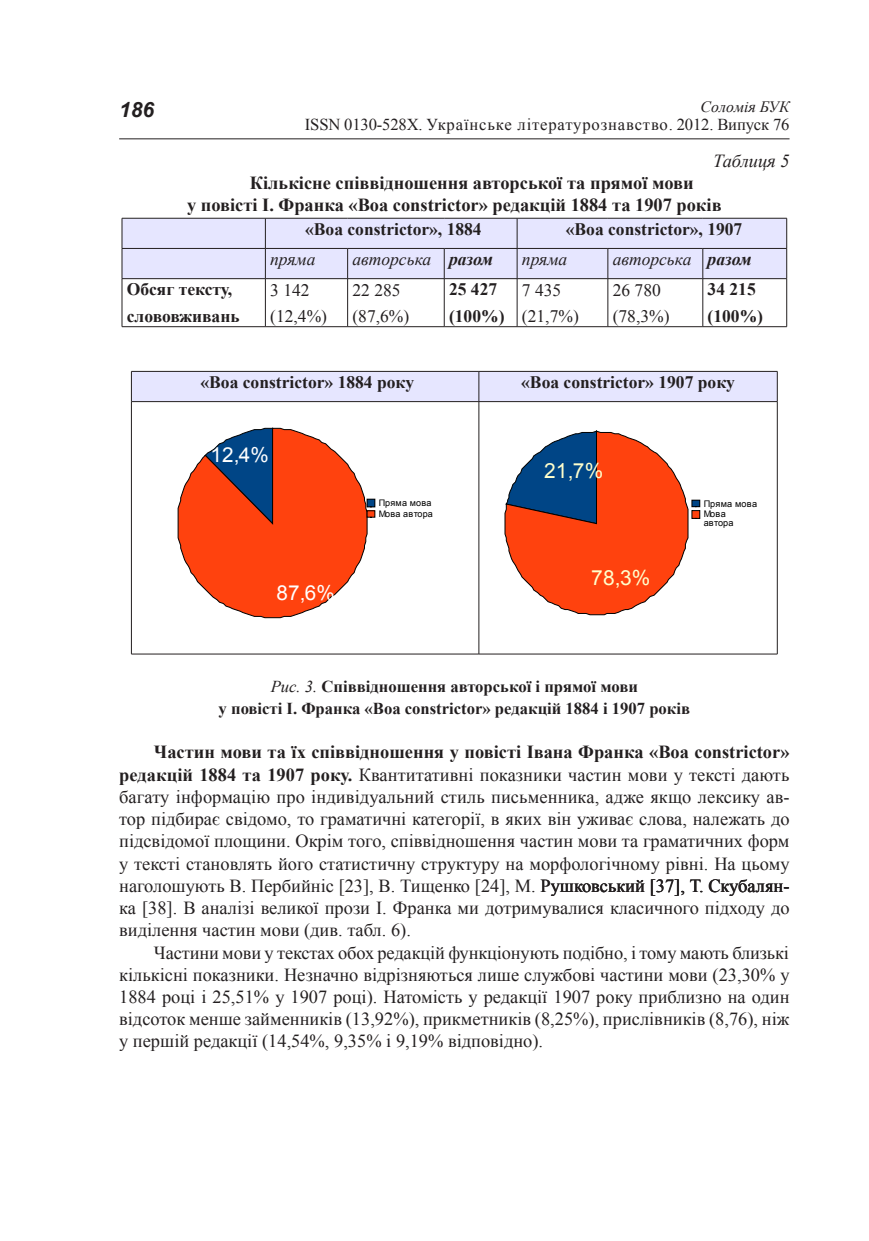
<style>
.page{position:relative;width:869px;height:1241px;background:#fff}
.page>*{position:absolute;margin:0;border:0;box-sizing:border-box;transform-origin:0 0}
.t1{font:italic 700 21px "Arial";color:#231f20}
.t2{font:20.82px "Arial";color:#ffc}
.t3{font:20.65px "Arial";color:#fff}
._1__основн{font:18.38px/22.2px "Times New Roman";color:#231f20;text-align:justify}
._1__основн-2{font:700 18.38px/22.2px "Times New Roman";color:#231f20}
._1__основн-3{font:italic 18.38px "Times New Roman";color:#231f20}
.Table_Contents{font:700 17.5px "Times New Roman";color:#231f20}
.Table_Contents-2{font:17.5px/26.2px "Times New Roman";color:#231f20}
.Table_Contents-3{font:italic 17.5px "Times New Roman";color:#231f20}
.Обычный{font:700 17.5px "Times New Roman";color:#231f20}
.Table_Contents-4{font:italic 700 17.5px "Times New Roman";letter-spacing:-.005em;color:#231f20}
._1__основн-4{font:700 16.62px/22.2px "Times New Roman";color:#231f20;text-align:center}
.t4{font:16.62px "Times New Roman";letter-spacing:.04em;color:#231f20}
.t5{font:italic 15.75px "Times New Roman";color:#231f20}
.t6{font:9.1px/10.3px "Arial";letter-spacing:.015em;color:#000}
.t7{font:8.92px/11.5px "Arial";letter-spacing:.015em;color:#000}
.s1{font-weight:400;font-style:italic}
.s2{font-weight:700}
</style>
<div class="page">
<hr style="left:119px;top:138px;width:670px;height:1px;background:#231f20">
<div style="left:123px;top:219px;width:663px;height:59px;background:#e6e6ff"></div>
<hr style="left:122px;top:218px;width:143px;height:1px;background:#231f20">
<hr style="left:265px;top:218px;width:82px;height:1px;background:#231f20">
<hr style="left:347px;top:218px;width:97px;height:1px;background:#231f20">
<hr style="left:444px;top:218px;width:73px;height:1px;background:#231f20">
<hr style="left:517px;top:218px;width:90px;height:1px;background:#231f20">
<hr style="left:607px;top:218px;width:95px;height:1px;background:#231f20">
<hr style="left:702px;top:218px;width:84px;height:1px;background:#231f20">
<hr style="left:786px;top:218px;width:1px;height:30px;background:#231f20">
<hr style="left:786px;top:248px;width:1px;height:30px;background:#231f20">
<hr style="left:122px;top:248px;width:143px;height:1px;background:#231f20">
<hr style="left:265px;top:248px;width:82px;height:1px;background:#231f20">
<hr style="left:347px;top:248px;width:97px;height:1px;background:#231f20">
<hr style="left:444px;top:248px;width:73px;height:1px;background:#231f20">
<hr style="left:517px;top:248px;width:90px;height:1px;background:#231f20">
<hr style="left:607px;top:248px;width:95px;height:1px;background:#231f20">
<hr style="left:702px;top:248px;width:84px;height:1px;background:#231f20">
<hr style="left:122px;top:278px;width:143px;height:1px;background:#231f20">
<hr style="left:265px;top:278px;width:82px;height:1px;background:#231f20">
<hr style="left:347px;top:278px;width:97px;height:1px;background:#231f20">
<hr style="left:444px;top:278px;width:73px;height:1px;background:#231f20">
<hr style="left:517px;top:278px;width:90px;height:1px;background:#231f20">
<hr style="left:607px;top:278px;width:95px;height:1px;background:#231f20">
<hr style="left:702px;top:278px;width:84px;height:1px;background:#231f20">
<hr style="left:122px;top:326px;width:143px;height:1px;background:#231f20">
<hr style="left:265px;top:326px;width:82px;height:1px;background:#231f20">
<hr style="left:347px;top:326px;width:97px;height:1px;background:#231f20">
<hr style="left:444px;top:326px;width:73px;height:1px;background:#231f20">
<hr style="left:517px;top:326px;width:90px;height:1px;background:#231f20">
<hr style="left:607px;top:326px;width:95px;height:1px;background:#231f20">
<hr style="left:702px;top:326px;width:84px;height:1px;background:#231f20">
<hr style="left:122px;top:218px;width:1px;height:30px;background:#231f20">
<hr style="left:265px;top:218px;width:1px;height:30px;background:#231f20">
<hr style="left:516px;top:218px;width:1px;height:30px;background:#231f20">
<hr style="left:122px;top:248px;width:1px;height:30px;background:#231f20">
<hr style="left:265px;top:248px;width:1px;height:30px;background:#231f20">
<hr style="left:347px;top:248px;width:1px;height:30px;background:#231f20">
<hr style="left:443px;top:248px;width:1px;height:30px;background:#231f20">
<hr style="left:516px;top:248px;width:1px;height:30px;background:#231f20">
<hr style="left:607px;top:248px;width:1px;height:30px;background:#231f20">
<hr style="left:702px;top:248px;width:1px;height:30px;background:#231f20">
<hr style="left:122px;top:279px;width:1px;height:47px;background:#231f20">
<hr style="left:265px;top:279px;width:1px;height:47px;background:#231f20">
<hr style="left:347px;top:279px;width:1px;height:47px;background:#231f20">
<hr style="left:443px;top:279px;width:1px;height:47px;background:#231f20">
<hr style="left:516px;top:279px;width:1px;height:47px;background:#231f20">
<hr style="left:607px;top:279px;width:1px;height:47px;background:#231f20">
<hr style="left:702px;top:279px;width:1px;height:47px;background:#231f20">
<hr style="left:786px;top:279px;width:1px;height:47px;background:#231f20">
<div style="left:132px;top:372px;width:644px;height:29px;background:#e6e6ff"></div>
<hr style="left:131px;top:371px;width:347px;height:1px;background:#231f20">
<hr style="left:478px;top:371px;width:299px;height:1px;background:#231f20">
<hr style="left:776px;top:371px;width:1px;height:30px;background:#231f20">
<hr style="left:131px;top:401px;width:347px;height:1px;background:#231f20">
<hr style="left:478px;top:401px;width:299px;height:1px;background:#231f20">
<hr style="left:131px;top:653px;width:347px;height:1px;background:#231f20">
<hr style="left:478px;top:653px;width:299px;height:1px;background:#231f20">
<hr style="left:131px;top:371px;width:1px;height:30px;background:#231f20">
<hr style="left:478px;top:371px;width:1px;height:30px;background:#231f20">
<hr style="left:131px;top:401px;width:1px;height:252px;background:#231f20">
<hr style="left:478px;top:401px;width:1px;height:252px;background:#231f20">
<hr style="left:776px;top:401px;width:1px;height:252px;background:#231f20">
<svg style="left:177px;top:427px;width:198px;height:191px"></svg>
<svg style="left:504px;top:430px;width:196px;height:185px"></svg>
<p class="t1" style="left:119px;top:96px;width:37px">186</p>
<p class="t5" style="left:700px;top:96px;width:90px">Соломія БУК</p>
<p class="t4" style="left:305px;top:113px;width:486px">ISSN 0130-528X. Українське літературознавство. 2012. Випуск 76</p>
<p class="_1__основн-3" style="left:713px;top:148px;width:78px">Таблиця 5</p>
<p class="_1__основн-2" style="left:187px;top:171px;width:535px;text-indent:63px">Кількісне співвідношення авторської та прямої мови<br>у повісті І. Франка «Boa constrictor» редакцій 1884 та 1907 років</p>
<p class="Table_Contents" style="left:305px;top:217px;width:178px">«Boa constrictor», 1884</p>
<p class="Table_Contents" style="left:565px;top:217px;width:178px">«Boa constrictor», 1907</p>
<p class="Table_Contents-3" style="left:270px;top:247px;width:47px">пряма</p>
<p class="Table_Contents-3" style="left:352px;top:247px;width:80px">авторська</p>
<p class="Table_Contents-4" style="left:449px;top:247px;width:46px">разом</p>
<p class="Table_Contents-3" style="left:521px;top:247px;width:47px">пряма</p>
<p class="Table_Contents-3" style="left:612px;top:247px;width:80px">авторська</p>
<p class="Table_Contents-4" style="left:707px;top:247px;width:46px">разом</p>
<p class="Table_Contents" style="left:127px;top:277px;width:107px">Обсяг тексту,</p>
<p class="Table_Contents" style="left:127px;top:303px;width:114px">слововживань</p>
<p class="Table_Contents-2" style="left:270px;top:276px;width:58px">3 142 (12,4%)</p>
<p class="Table_Contents-2" style="left:352px;top:276px;width:58px">22 285 (87,6%)</p>
<p class="Table_Contents" style="left:449px;top:277px;width:50px">25 427</p>
<p class="Table_Contents" style="left:707px;top:277px;width:50px">34 215</p>
<p class="Table_Contents" style="left:707px;top:303px;width:57px">(100%)</p>
<p class="Table_Contents-2" style="left:521px;top:276px;width:41px">7 435</p>
<p class="Table_Contents-2" style="left:521px;top:302px;width:58px">(21,7%)</p>
<p class="Table_Contents-2" style="left:612px;top:276px;width:50px">26 780</p>
<p class="Table_Contents-2" style="left:612px;top:302px;width:58px">(78,3%)</p>
<p class="Table_Contents" style="left:449px;top:303px;width:57px">(100%)</p>
<p class="Table_Contents" style="left:200px;top:370px;width:215px">«Boa constrictor» 1884 року</p>
<p class="Обычный" style="left:521px;top:370px;width:215px">«Boa constrictor» 1907 року</p>
<p class="t3" style="left:210px;top:441px;width:60px">12,4%</p>
<p class="t3" style="left:276px;top:578px;width:60px">87,6%</p>
<p class="t7" style="left:378px;top:496px;width:56px">Пряма мова<br>Мова автора</p>
<p class="t2" style="left:544px;top:457px;width:61px">21,7%</p>
<p class="t2" style="left:591px;top:563px;width:61px">78,3%</p>
<p class="t6" style="left:703px;top:498px;width:55px">Пряма мова<br>Мова</p>
<p class="t6" style="left:703px;top:518px;width:31px">автора</p>
<p class="_1__основн-4" style="left:218px;top:674px;width:473px"><span class="s1">Рис. 3.</span> Співвідношення авторської і прямої мови<br>у повісті І. Франка «Boa constrictor» редакцій 1884 і 1907 років</p>
<p class="_1__основн" style="left:119px;top:740px;width:671px;text-indent:35px"><span class="s2">Частин мови та їх співвідношення у повісті Івана Франка «Boa constrictor» редакцій 1884 та 1907 року.</span> Квантитативні показники частин мови у тексті дають багату інформацію про індивідуальний стиль письменника, адже якщо лексику ав&shy;тор підбирає свідомо, то граматичні категорії, в яких він уживає слова, належать до підсвідомої площини. Окрім того, співвідношення частин мови та граматичних форм у тексті становлять його статистичну структуру на морфологічному рівні. На цьому наголошують В. Пербийніс [23], В. Тищенко [24], М. Рушковський [37], Т. Скубалян&shy;ка [38]. В аналізі великої прози І. Франка ми дотримувалися класичного підходу до виділення частин мови (див. табл. 6).</p>
<p class="_1__основн" style="left:119px;top:940px;width:671px;text-indent:35px">Частини мови у текстах обох редакцій функціонують подібно, і тому мають близькі кількісні показники. Незначно відрізняються лише службові частини мови (23,30% у 1884 році і 25,51% у 1907 році). Натомість у редакції 1907 року приблизно на один відсоток менше займенників (13,92%), прикметників (8,25%), прислівників (8,76), ніж у першій редакції (14,54%, 9,35% і 9,19% відповідно).</p>
</div>
